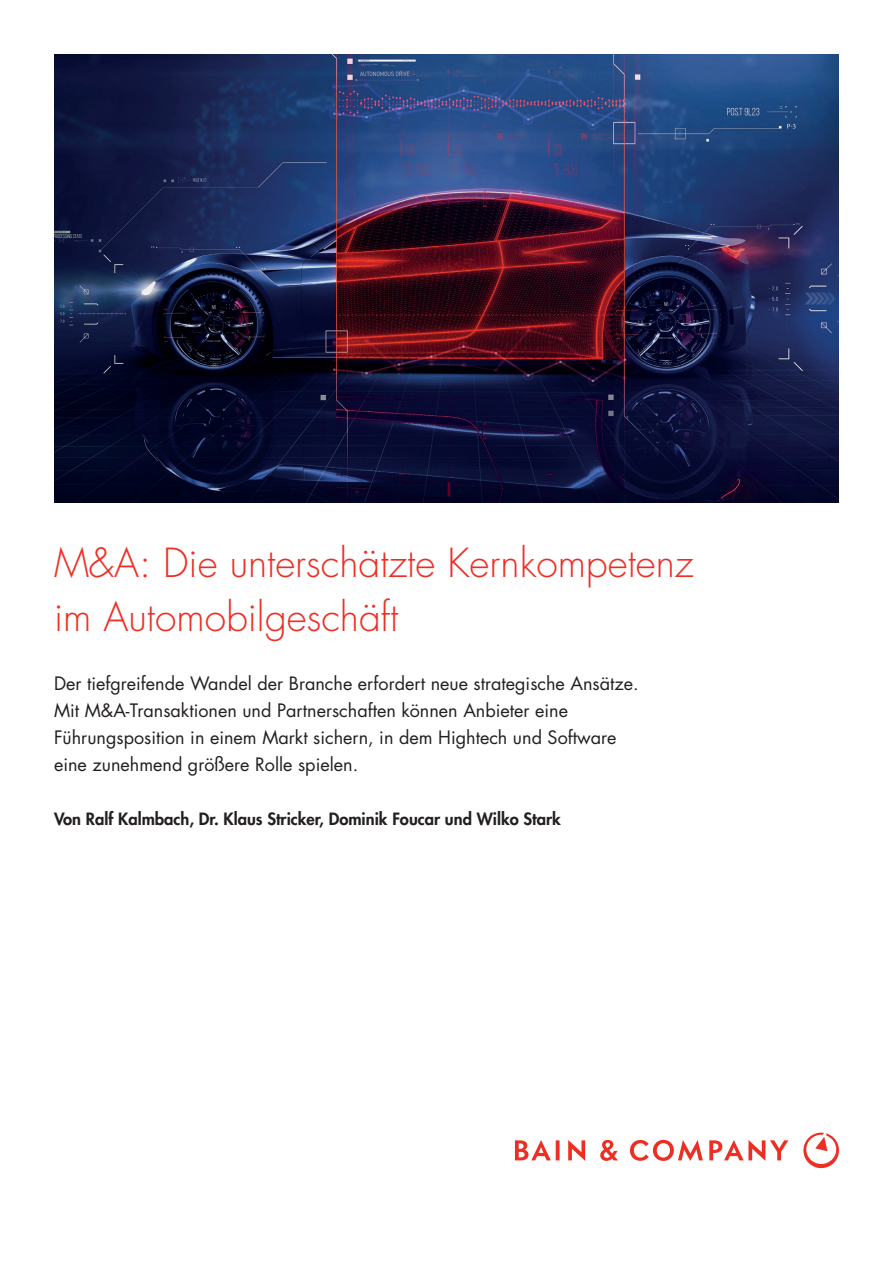
<style>
.page{position:relative;width:893px;height:1263px;background:#fff}
.page>*{position:absolute;margin:0;border:0;box-sizing:border-box;transform-origin:0 0}
.t1{font:300 39px/54px "Futura";color:#ee2e22}
.t2{font:18px/27px "Futura";color:#231f20}
.t3{font:800 16.5px "Futura";color:#231f20}
</style>
<div class="page">
<img style="left:54px;top:54px;width:785px;height:449px">
<svg style="left:630px;top:1140px;width:73px;height:21px"></svg>
<svg style="left:568px;top:1140px;width:17px;height:21px"></svg>
<svg style="left:515px;top:1140px;width:44px;height:20px"></svg>
<svg style="left:600px;top:1140px;width:18px;height:21px"></svg>
<svg style="left:709px;top:1140px;width:79px;height:21px"></svg>
<svg style="left:803px;top:1133px;width:36px;height:35px"></svg>
<h1 class="t1" style="left:54px;top:537px;width:641px">M&amp;A: Die unterschätzte Kernkompetenz im Automobilgeschäft</h1>
<p class="t2" style="left:54px;top:670px;width:586px">Der tiefgreifende Wandel der Branche erfordert neue strategische Ansätze.<br>Mit M&amp;A-Transaktionen und Partnerschaften können Anbieter eine Führungsposition in einem Markt sichern, in dem Hightech und Software eine zunehmend größere Rolle spielen.</p>
<p class="t3" style="left:54px;top:808px;width:508px">Von Ralf Kalmbach, Dr. Klaus Stricker, Dominik Foucar und Wilko Stark</p>
</div>
